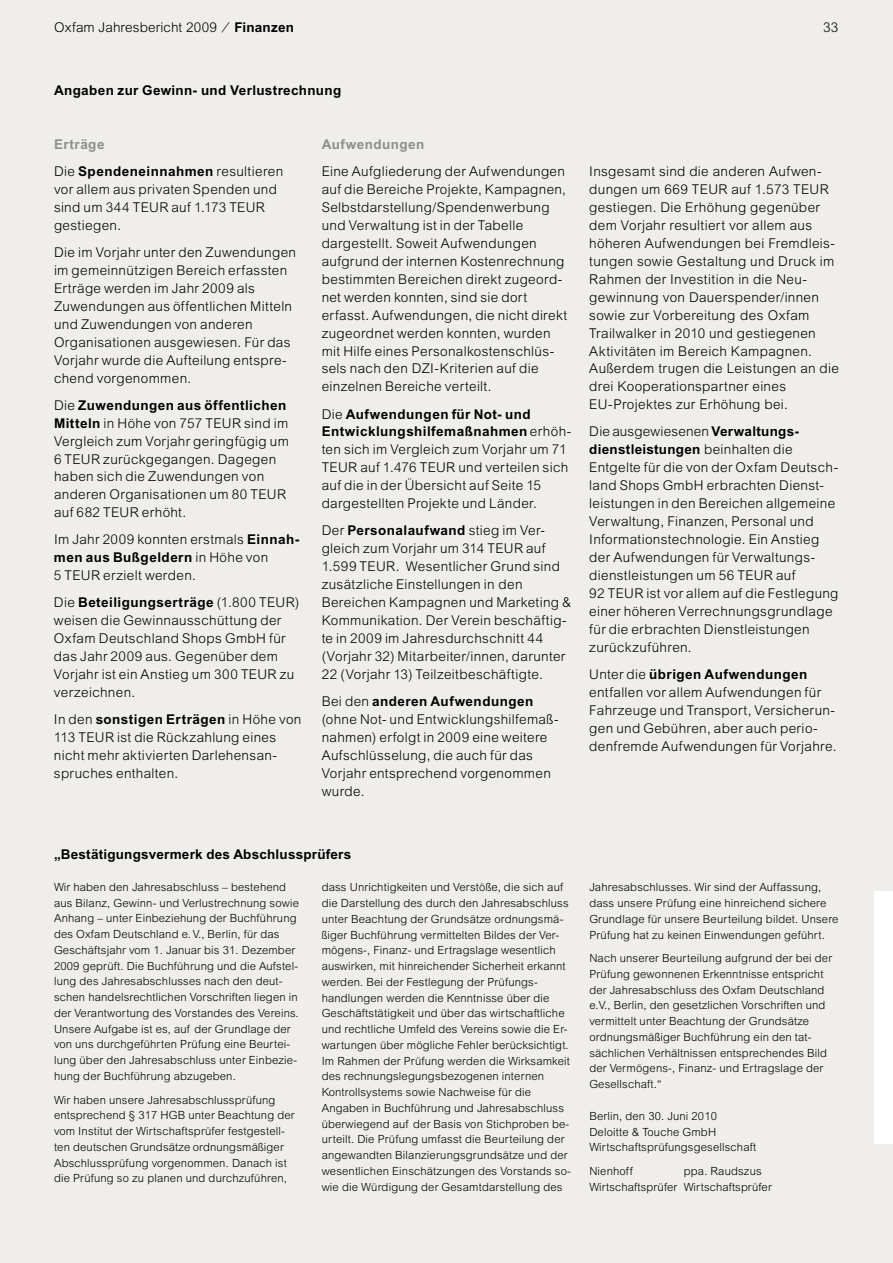
<style>
.page{position:relative;width:893px;height:1263px;background:#efeeeb}
.page>*{position:absolute;margin:0;border:0;box-sizing:border-box;transform-origin:0 0}
.t1{font:300 13.5px/18px "Arial";letter-spacing:.025em;color:#000}
.t2{font:700 13.5px/27px "Arial CE";letter-spacing:.03em;color:#000}
.t3{font:700 13.5px "Arial CE";letter-spacing:.035em;color:#8e8e8e}
.t4{font:300 11.25px/15.8px "Arial";letter-spacing:.015em;color:#000}
.s1{font-family:"Arial CE";font-weight:700}
.s2{color:#8e8e8e}
.s3{font-family:"Arial";font-weight:300}
</style>
<div class="page">
<div style="left:875px;top:891px;width:18px;height:252px;background:#fff"></div>
<p class="t1" style="left:54px;top:18px;width:241px">Oxfam Jahresbericht 2009 ⁄ <span class="s1">Finanzen</span></p>
<p class="t1" style="left:823px;top:18px;width:17px">33</p>
<p class="t2" style="left:54px;top:76px;width:289px">Angaben zur Gewinn- und Verlustrechnung</p>
<p class="t2" style="left:54px;top:130px;width:231px"><span class="s2">Erträge<br></span><span class="s3">Die</span> Spendeneinnahmen <span class="s3">resultieren</span></p>
<p class="t1" style="left:54px;top:180px;width:225px">vor allem aus privaten Spenden und sind um 344 TEUR auf 1.173 TEUR gestiegen.</p>
<p class="t1" style="left:54px;top:243px;width:244px">Die im Vorjahr unter den Zuwendungen im gemeinnützigen Bereich erfassten Erträge werden im Jahr 2009 als Zuwendungen aus öffentlichen Mitteln und Zuwendungen von anderen Organisationen ausgewiesen. Für das Vorjahr wurde die Aufteilung entspre&shy;chend vorgenommen.</p>
<p class="t2" style="left:54px;top:391px;width:234px"><span class="s3">Die</span> Zuwendungen aus öffentlichen</p>
<p class="t1" style="left:54px;top:414px;width:236px"><span class="s1">Mitteln</span> in Höhe von 757 TEUR sind im<br>Vergleich zum Vorjahr geringfügig um<br>6 TEUR zurückgegangen. Dagegen haben sich die Zuwendungen von anderen Organisationen um 80 TEUR auf 682 TEUR erhöht.</p>
<p class="t1" style="left:54px;top:531px;width:247px">Im Jahr 2009 konnten erstmals <span class="s1">Einnah-</span></p>
<p class="t2" style="left:54px;top:544px;width:216px">men aus Bußgeldern <span class="s3">in Höhe von</span></p>
<p class="t1" style="left:54px;top:567px;width:143px">5 TEUR erzielt werden.</p>
<p class="t2" style="left:54px;top:589px;width:247px"><span class="s3">Die</span> Beteiligungserträge <span class="s3">(1.800 TEUR)</span></p>
<p class="t1" style="left:54px;top:612px;width:242px">weisen die Gewinnausschüttung der<br>Oxfam Deutschland Shops GmbH für das Jahr 2009 aus. Gegenüber dem<br>Vorjahr ist ein Anstieg um 300 TEUR zu verzeichnen.</p>
<p class="t2" style="left:54px;top:706px;width:249px"><span class="s3">In den</span> sonstigen Erträgen <span class="s3">in Höhe von</span></p>
<p class="t1" style="left:54px;top:729px;width:225px;text-align:justify">113 TEUR ist die Rückzahlung eines nicht mehr aktivierten Darlehensan&shy;spruches enthalten.</p>
<p class="t3" style="left:322px;top:136px;width:104px">Aufwendungen</p>
<p class="t1" style="left:322px;top:162px;width:247px">Eine Aufgliederung der Aufwendungen auf die Bereiche Projekte, Kampagnen, Selbstdarstellung/Spendenwerbung und Verwaltung ist in der Tabelle dargestellt. Soweit Aufwendungen aufgrund der internen Kostenrechnung bestimmten Bereichen direkt zugeord&shy;net werden konnten, sind sie dort erfasst. Aufwendungen, die nicht direkt zugeordnet werden konnten, wurden mit Hilfe eines Personalkostenschlüs&shy;sels nach den DZI-Kriterien auf die einzelnen Bereiche verteilt.</p>
<p class="t2" style="left:322px;top:405px;width:251px;line-height:18px"><span class="s3">Die</span> Aufwendungen für Not- und<br>Entwicklungshilfemaßnahmen <span class="s3">erhöh-</span></p>
<p class="t1" style="left:322px;top:441px;width:248px">ten sich im Vergleich zum Vorjahr um 71<br>TEUR auf 1.476 TEUR und verteilen sich auf die in der Übersicht auf Seite 15 dargestellten Projekte und Länder.</p>
<p class="t2" style="left:322px;top:517px;width:225px"><span class="s3">Der</span> Personalaufwand <span class="s3">stieg im Ver-</span></p>
<p class="t1" style="left:322px;top:540px;width:251px">gleich zum Vorjahr um 314 TEUR auf 1.599 TEUR. Wesentlicher Grund sind zusätzliche Einstellungen in den Bereichen Kampagnen und Marketing &amp; Kommunikation. Der Verein beschäftig&shy;te in 2009 im Jahresdurchschnitt 44 (Vorjahr 32) Mitarbeiter/innen, darunter 22 (Vorjahr 13) Teilzeitbeschäftigte.</p>
<p class="t2" style="left:322px;top:688px;width:213px"><span class="s3">Bei den</span> anderen Aufwendungen</p>
<p class="t1" style="left:322px;top:711px;width:238px">(ohne Not- und Entwicklungshilfemaß&shy;nahmen) erfolgt in 2009 eine weitere<br>Aufschlüsselung, die auch für das<br>Vorjahr entsprechend vorgenommen wurde.</p>
<p class="t1" style="left:589px;top:162px;width:251px">Insgesamt sind die anderen Aufwen&shy;dungen um 669 TEUR auf 1.573 TEUR gestiegen. Die Erhöhung gegenüber dem Vorjahr resultiert vor allem aus höheren Aufwendungen bei Fremdleis&shy;tungen sowie Gestaltung und Druck im Rahmen der Investition in die Neu&shy;gewinnung von Dauerspender/innen sowie zur Vorbereitung des Oxfam Trailwalker in 2010 und gestiegenen Aktivitäten im Bereich Kampagnen.<br>Außerdem trugen die Leistungen an die drei Kooperationspartner eines EU-Projektes zur Erhöhung bei.</p>
<p class="t1" style="left:589px;top:423px;width:211px">Die ausgewiesenen <span class="s1">Verwaltungs-</span></p>
<p class="t2" style="left:589px;top:436px;width:205px">dienstleistungen <span class="s3">beinhalten die</span></p>
<p class="t1" style="left:589px;top:459px;width:251px">Entgelte für die von der Oxfam Deutsch&shy;land Shops GmbH erbrachten Dienst&shy;leistungen in den Bereichen allgemeine Verwaltung, Finanzen, Personal und Informationstechnologie. Ein Anstieg der Aufwendungen für Verwaltungs&shy;dienstleistungen um 56 TEUR auf<br>92 TEUR ist vor allem auf die Festlegung einer höheren Verrechnungsgrundlage für die erbrachten Dienstleistungen zurückzuführen.</p>
<p class="t2" style="left:589px;top:661px;width:220px"><span class="s3">Unter die</span> übrigen Aufwendungen</p>
<p class="t1" style="left:589px;top:684px;width:249px">entfallen vor allem Aufwendungen für Fahrzeuge und Transport, Versicherun&shy;gen und Gebühren, aber auch perio&shy;denfremde Aufwendungen für Vorjahre.</p>
<p class="t2" style="left:54px;top:841px;width:299px">„Bestätigungsvermerk des Abschlussprüfers</p>
<p class="t4" style="left:54px;top:879px;width:246px">Wir haben den Jahresabschluss – bestehend aus Bilanz, Gewinn- und Verlustrechnung sowie Anhang – unter Einbeziehung der Buchführung des Oxfam Deutschland e. V., Berlin, für das Geschäftsjahr vom 1. Januar bis 31. Dezember 2009 geprüft. Die Buchführung und die Aufstel&shy;lung des Jahresabschlusses nach den deut&shy;schen handelsrechtlichen Vorschriften liegen in der Verantwortung des Vorstandes des Vereins.<br>Unsere Aufgabe ist es, auf der Grundlage der von uns durchgeführten Prüfung eine Beurtei&shy;lung über den Jahresabschluss unter Einbezie&shy;hung der Buchführung abzugeben.</p>
<p class="t4" style="left:54px;top:1092px;width:242px">Wir haben unsere Jahresabschlussprüfung entsprechend § 317 HGB unter Beachtung der vom Institut der Wirtschaftsprüfer festgestell&shy;ten deutschen Grundsätze ordnungsmäßiger Abschlussprüfung vorgenommen. Danach ist die Prüfung so zu planen und durchzuführen,</p>
<p class="t4" style="left:322px;top:879px;width:251px">dass Unrichtigkeiten und Verstöße, die sich auf die Darstellung des durch den Jahresabschluss unter Beachtung der Grundsätze ordnungsmä&shy;ßiger Buchführung vermittelten Bildes der Ver&shy;mögens-, Finanz- und Ertragslage wesentlich auswirken, mit hinreichender Sicherheit erkannt werden. Bei der Festlegung der Prüfungs&shy;handlungen werden die Kenntnisse über die Geschäftstätigkeit und über das wirtschaftliche und rechtliche Umfeld des Vereins sowie die Er&shy;wartungen über mögliche Fehler berücksichtigt.<br>Im Rahmen der Prüfung werden die Wirksamkeit des rechnungslegungsbezogenen internen Kontrollsystems sowie Nachweise für die Angaben in Buchführung und Jahresabschluss überwiegend auf der Basis von Stichproben be&shy;urteilt. Die Prüfung umfasst die Beurteilung der angewandten Bilanzierungsgrundsätze und der wesentlichen Einschätzungen des Vorstands so&shy;wie die Würdigung der Gesamtdarstellung des</p>
<p class="t4" style="left:589px;top:879px;width:251px">Jahresabschlusses. Wir sind der Auffassung, dass unsere Prüfung eine hinreichend sichere Grundlage für unsere Beurteilung bildet. Unsere Prüfung hat zu keinen Einwendungen geführt.</p>
<p class="t4" style="left:589px;top:950px;width:244px">Nach unserer Beurteilung aufgrund der bei der Prüfung gewonnenen Erkenntnisse entspricht der Jahresabschluss des Oxfam Deutschland e.V., Berlin, den gesetzlichen Vorschriften und vermittelt unter Beachtung der Grundsätze ordnungsmäßiger Buchführung ein den tat&shy;sächlichen Verhältnissen entsprechendes Bild der Vermögens-, Finanz- und Ertragslage der Gesellschaft.“</p>
<p class="t4" style="left:589px;top:1108px;width:168px">Berlin, den 30. Juni 2010<br>Deloitte &amp; Touche GmbH<br>Wirtschaftsprüfungsgesellschaft</p>
<p class="t4" style="left:589px;top:1163px;width:45px">Nienhoff</p>
<p class="t4" style="left:589px;top:1163px;width:184px;text-indent:94px">ppa. Raudszus<br>Wirtschaftsprüfer Wirtschaftsprüfer</p>
</div>
